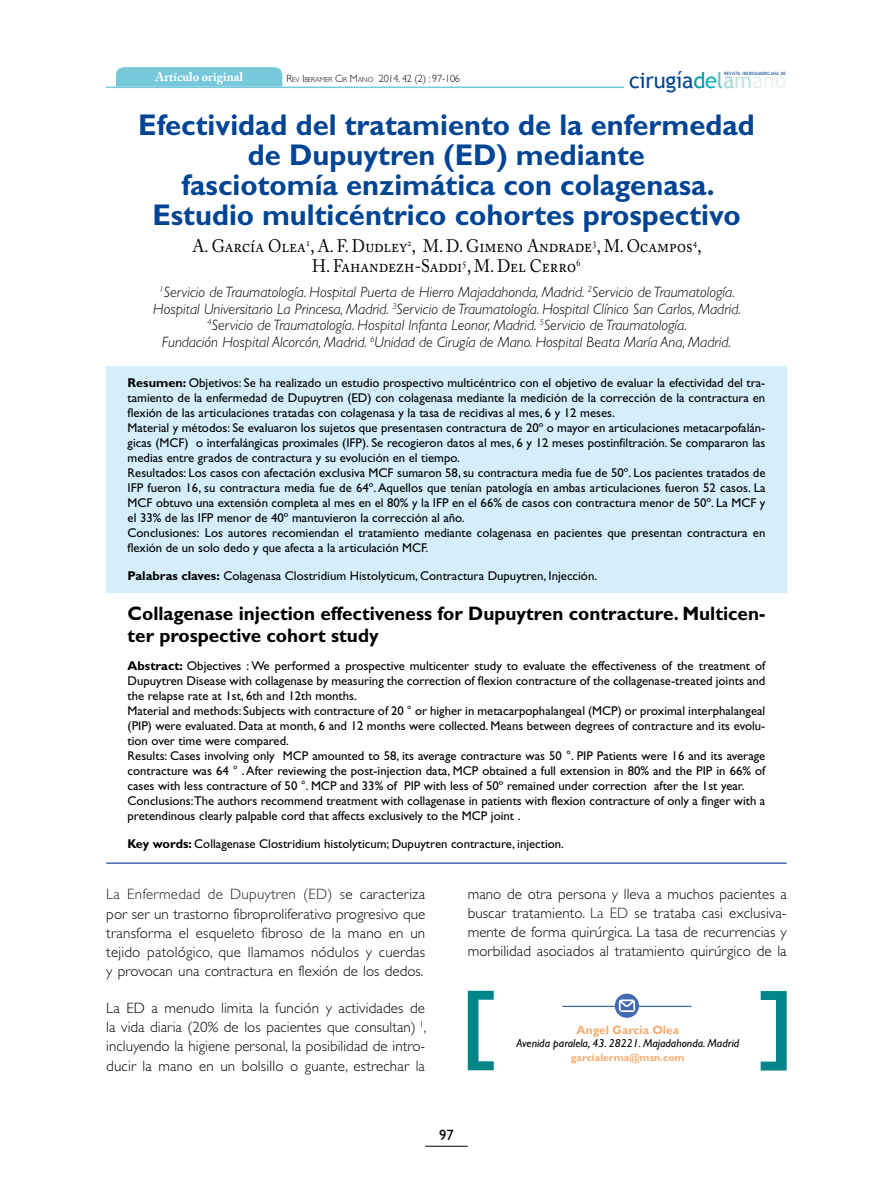
<style>
.page{position:relative;width:893px;height:1191px;background:#fff}
.page>*{position:absolute;margin:0;border:0;box-sizing:border-box;transform-origin:0 0}
.TÍTULO_DEL_ARTÍCULO{font:700 30px/30px "Gill Sans Std";color:#004494;text-align:center}
.t1{font:21.75px "Trebuchet MS";letter-spacing:-.01em;color:#004494}
.RESUMEN{font:700 19.5px/22.5px "Gill Sans Std";color:#000}
.AUTORES{font:18px/20.2px "Adobe Caslon Pro";color:#000;text-align:center;scale:.9 1}
.PÁRRAFO{font:300 15px/19.2px "Gill Sans Std";letter-spacing:.005em;color:#000;text-align:justify}
.CARGOS_AUTORES{font:italic 300 15px/16.5px "Gill Sans Std";color:#000;text-align:center}
.t2{font:15px "Gill Sans Std";color:#000}
.RESUMEN-2{font:12.75px/15px "Gill Sans Std";color:#000;text-align:justify}
.t3{font:700 12.75px "Adobe Caslon Pro";color:#fff}
.t4{font:700 12px "Gill Sans Std";color:#f7ac6f}
.t5{font:italic 11.55px "Gill Sans Std";color:#000}
.t6{font:300 10.5px "Gill Sans Std";letter-spacing:-.015em;color:#000}
.t7{font:700 10.5px "Gill Sans Std";color:#f7ac6f}
.t8{font:4.35px "Trebuchet MS";letter-spacing:.015em;color:#004494;scale:1.05 1}
.s1{font-size:7.35px}
.s2{color:#0099a5}
.s3{color:#00b1b8}
.s4{color:#67c1c5}
.s5{color:#a7d8d9}
.s6{color:#c4e3df}
.s7{color:#e5f2ee}
.s8{color:#ebf5f0}
.s9{font-weight:700}
.s10{color:#222}
</style>
<div class="page">
<hr style="left:425px;top:1146px;width:43px;height:1px;background:#000">
<hr style="left:106px;top:87px;width:518px;height:1px;background:#76c9db">
<svg style="left:116px;top:67px;width:166px;height:20px;background:#79cadb"></svg>
<div style="left:106px;top:366px;width:681px;height:226px;background:#d4effb"></div>
<hr style="left:562px;top:1005px;width:129px;height:2px;background:#426ab3">
<div style="left:615px;top:993px;width:24px;height:24px;background:#426ab3;border-radius:50%"></div>
<svg style="left:619px;top:999px;width:16px;height:13px"></svg>
<svg style="left:761px;top:991px;width:26px;height:79px"></svg>
<svg style="left:468px;top:990px;width:26px;height:80px"></svg>
<hr style="left:106px;top:862px;width:681px;height:2px;background:#426ab3">
<p class="t3" style="left:155px;top:69px;width:89px">Artículo original</p>
<p class="t6" style="left:287px;top:72px;width:175px">R<span class="s1">EV</span> I <span class="s1">BERAMER</span> C<span class="s1">IR</span> M<span class="s1">ANO</span> 2014. 42 (2) : 97-106</p>
<h2 class="t1" style="left:629px;top:68px;width:159px">cirugía<span class="s2">d</span><span class="s3">e</span><span class="s4">l</span><span class="s5">a</span><span class="s6">m</span><span class="s7">a</span><span class="s8">no</span></h2>
<p class="t8" style="left:724px;top:71px;width:61px">REVISTA IBEROAMERICANA DE</p>
<p class="TÍTULO_DEL_ARTÍCULO" style="left:138px;top:110px;width:618px">Efectividad del tratamiento de la enfermedad de Dupuytren (ED) mediante<br>fasciotomía enzimática con colagenasa.<br>Estudio multicéntrico cohortes prospectivo</p>
<p class="AUTORES" style="left:193px;top:236px;width:567px">A. García Olea<sup>1</sup>, A. F. Dudley<sup>2</sup>, M. D. Gimeno Andrade<sup>3</sup>, M. Ocampos<sup>4</sup>,<br>H. Fahandezh-Saddi<sup>5</sup>, M. Del Cerro<sup>6</sup></p>
<p class="CARGOS_AUTORES" style="left:153px;top:284px;width:589px"><sup>1</sup>Servicio de Traumatología. Hospital Puerta de Hierro Majadahonda, Madrid. <sup>2</sup>Servicio de Traumatología.<br>Hospital Universitario La Princesa, Madrid. <sup>3</sup>Servicio de Traumatología. Hospital Clínico San Carlos, Madrid.<br><sup>4</sup>Servicio de Traumatología. Hospital Infanta Leonor, Madrid. <sup>5</sup>Servicio de Traumatología.<br>Fundación Hospital Alcorcón, Madrid. <sup>6</sup>Unidad de Cirugía de Mano. Hospital Beata María Ana, Madrid.</p>
<p class="RESUMEN-2" style="left:128px;top:375px;width:639px"><span class="s9">Resumen:</span> Objetivos: Se ha realizado un estudio prospectivo multicéntrico con el objetivo de evaluar la efectividad del tra&shy;tamiento de la enfermedad de Dupuytren (ED) con colagenasa mediante la medición de la corrección de la contractura en flexión de las articulaciones tratadas con colagenasa y la tasa de recidivas al mes, 6 y 12 meses.</p>
<p class="RESUMEN-2" style="left:128px;top:420px;width:639px">Material y métodos: Se evaluaron los sujetos que presentasen contractura de 20º o mayor en articulaciones metacarpofalán&shy;gicas (MCF) o interfalángicas proximales (IFP). Se recogieron datos al mes, 6 y 12 meses postinfiltración. Se compararon las medias entre grados de contractura y su evolución en el tiempo.</p>
<p class="RESUMEN-2" style="left:128px;top:465px;width:639px">Resultados: Los casos con afectación exclusiva MCF sumaron 58, su contractura media fue de 50º. Los pacientes tratados de IFP fueron 16, su contractura media fue de 64º. Aquellos que tenían patología en ambas articulaciones fueron 52 casos. La MCF obtuvo una extensión completa al mes en el 80% y la IFP en el 66% de casos con contractura menor de 50º. La MCF y el 33% de las IFP menor de 40º mantuvieron la corrección al año.</p>
<p class="RESUMEN-2" style="left:128px;top:525px;width:639px">Conclusiones: Los autores recomiendan el tratamiento mediante colagenasa en pacientes que presentan contractura en flexión de un solo dedo y que afecta a la articulación MCF.</p>
<p class="RESUMEN-2" style="left:128px;top:568px;width:471px"><span class="s9">Palabras claves:</span> Colagenasa Clostridium Histolyticum, Contractura Dupuytren, Injección.</p>
<p class="RESUMEN" style="left:128px;top:602px;width:639px">Collagenase injection effectiveness for Dupuytren contracture. Multicen&shy;ter prospective cohort study</p>
<p class="RESUMEN-2" style="left:128px;top:658px;width:639px"><span class="s9">Abstract:</span> Objectives : We performed a prospective multicenter study to evaluate the effectiveness of the treatment of Dupuytren Disease with collagenase by measuring the correction of flexion contracture of the collagenase-treated joints and the relapse rate at 1st, 6th and 12th months.</p>
<p class="RESUMEN-2" style="left:128px;top:703px;width:639px">Material and methods: Subjects with contracture of 20 ° or higher in metacarpophalangeal (MCP) or proximal interphalangeal (PIP) were evaluated. Data at month, 6 and 12 months were collected. Means between degrees of contracture and its evolu&shy;tion over time were compared.</p>
<p class="RESUMEN-2" style="left:128px;top:748px;width:639px">Results: Cases involving only MCP amounted to 58, its average contracture was 50 °. PIP Patients were 16 and its average contracture was 64 ° . After reviewing the post-injection data, MCP obtained a full extension in 80% and the PIP in 66% of cases with less contracture of 50 °. MCP and 33% of PIP with less of 50º remained under correction after the 1st year.</p>
<p class="RESUMEN-2" style="left:128px;top:793px;width:639px">Conclusions:The authors recommend treatment with collagenase in patients with flexion contracture of only a finger with a pretendinous clearly palpable cord that affects exclusively to the MCP joint .</p>
<p class="RESUMEN-2" style="left:128px;top:836px;width:438px"><span class="s9">Key words:</span> Collagenase Clostridium histolyticum; Dupuytren contracture, injection.</p>
<p class="PÁRRAFO" style="left:106px;top:885px;width:321px"><span class="s10">La Enfermedad de Dupuytren (ED) s</span>e caracteriza por ser un trastorno fibroproliferativo progresivo que transforma el esqueleto fibroso de la mano en un tejido patológico, que llamamos nódulos y cuerdas y provocan una contractura en flexión de los dedos.</p>
<p class="PÁRRAFO" style="left:106px;top:998px;width:322px">La ED a menudo limita la función y actividades de la vida diaria (20% de los pacientes que consultan) <sup>1</sup>, incluyendo la higiene personal, la posibilidad de intro&shy;ducir la mano en un bolsillo o guante, estrechar la</p>
<p class="PÁRRAFO" style="left:468px;top:885px;width:321px;line-height:18.8px">mano de otra persona y lleva a muchos pacientes a buscar tratamiento. <span class="s10">La ED</span> se trataba casi exclusiva&shy;mente de forma quirúrgica. La tasa de recurrencias y morbilidad asociados al tratamiento quirúrgico de la</p>
<p class="t4" style="left:576px;top:1022px;width:104px">Angel Garcia Olea</p>
<p class="t5" style="left:516px;top:1036px;width:224px">Avenida paralela, 43. 28221. Majadahonda. Madrid</p>
<p class="t7" style="left:571px;top:1051px;width:115px">garcialerma@msn.com</p>
<p class="t2" style="left:439px;top:1125px;width:16px">97</p>
</div>
